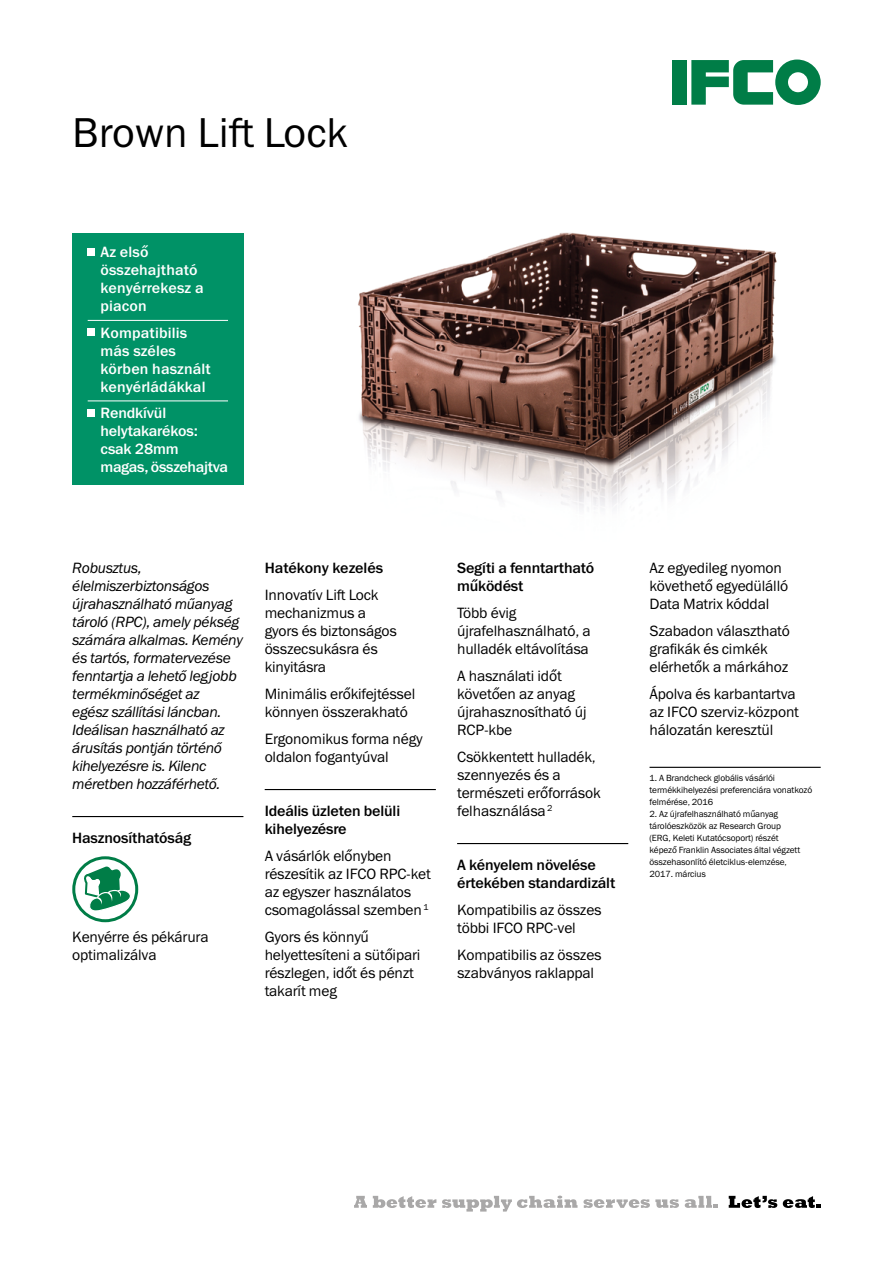
<style>
.page{position:relative;width:893px;height:1263px;background:#fff}
.page>*{position:absolute;margin:0;border:0;box-sizing:border-box;transform-origin:0 0}
.t1{font:42px "Franklin Gothic ITC";color:#000}
.t2{font:15px/18px "Franklin Gothic ITC";letter-spacing:-.01em;color:#000}
.t3{font:italic 15px/18px "Franklin Gothic ITC";letter-spacing:-.02em;color:#000}
.t4{font:500 15px/18px "Franklin Gothic ITC";letter-spacing:-.01em;color:#000}
.t5{font:500 15px/18px "Franklin Gothic ITC";letter-spacing:.01em;color:#fff}
.t6{font:500 15px/18px "Franklin Gothic ITC";letter-spacing:-.01em;color:#fff}
.t7{font:9px/12px "Franklin Gothic ITC";letter-spacing:-.01em;color:#000}
</style>
<div class="page">
<img style="left:358px;top:232px;width:419px;height:277px">
<div style="left:72px;top:234px;width:171px;height:251px;background:#009266"></div>
<hr style="left:88px;top:320px;width:140px;height:1px;background:#fff">
<hr style="left:88px;top:400px;width:140px;height:1px;background:#fff">
<div style="left:88px;top:248px;width:7px;height:8px;background:#fff"></div>
<div style="left:88px;top:329px;width:7px;height:7px;background:#fff"></div>
<div style="left:88px;top:409px;width:7px;height:8px;background:#fff"></div>
<hr style="left:72px;top:816px;width:171px;height:1px;background:#000">
<div style="left:72px;top:856px;width:66px;height:66px;border:3px solid #007d47;border-radius:50%"></div>
<svg style="left:75px;top:865px;width:57px;height:46px"></svg>
<hr style="left:265px;top:789px;width:171px;height:1px;background:#000">
<hr style="left:457px;top:843px;width:171px;height:1px;background:#000">
<hr style="left:649px;top:767px;width:172px;height:1px;background:#000">
<svg style="left:354px;top:1196px;width:13px;height:12px"></svg>
<svg style="left:373px;top:1196px;width:63px;height:12px"></svg>
<svg style="left:442px;top:1195px;width:135px;height:16px"></svg>
<svg style="left:583px;top:1199px;width:96px;height:9px"></svg>
<svg style="left:685px;top:1196px;width:33px;height:12px"></svg>
<svg style="left:729px;top:1196px;width:48px;height:12px"></svg>
<svg style="left:783px;top:1196px;width:38px;height:12px"></svg>
<div style="left:672px;top:60px;width:14px;height:45px;background:#007d47"></div>
<svg style="left:691px;top:60px;width:130px;height:45px"></svg>
<h1 class="t1" style="left:72px;top:108px;width:277px">Brown Lift Lock</h1>
<p class="t5" style="left:100px;top:243px;width:105px">Az első összehajtható kenyérrekesz a piacon</p>
<p class="t5" style="left:100px;top:324px;width:112px">Kompatibilis más széles körben használt kenyérládákkal</p>
<p class="t6" style="left:100px;top:404px;width:129px">Rendkívül helytakarékos: csak 28mm magas, összehajtva</p>
<p class="t3" style="left:72px;top:559px;width:172px">Robusztus, élelmiszerbiztonságos újrahasználható műanyag tároló (RPC), amely pékség számára alkalmas. Kemény és tartós, formatervezése fenntartja a lehető legjobb termékminőséget az<br>egész szállítási láncban.<br>Ideálisan használható az árusítás pontján történő kihelyezésre is. Kilenc méretben hozzáférhető.</p>
<p class="t4" style="left:72px;top:829px;width:121px">Hasznosíthatóság</p>
<p class="t2" style="left:72px;top:927px;width:138px">Kenyérre és pékárura optimalizálva</p>
<p class="t4" style="left:265px;top:559px;width:120px">Hatékony kezelés</p>
<p class="t2" style="left:265px;top:585px;width:134px">Innovatív Lift Lock mechanizmus a gyors és biztonságos összecsukásra és kinyitásra</p>
<p class="t2" style="left:265px;top:684px;width:152px">Minimális erőkifejtéssel könnyen összerakható</p>
<p class="t2" style="left:265px;top:729px;width:159px">Ergonomikus forma négy oldalon fogantyúval</p>
<p class="t4" style="left:265px;top:802px;width:137px">Ideális üzleten belüli kihelyezésre</p>
<p class="t2" style="left:265px;top:846px;width:168px">A vásárlók előnyben részesítik az IFCO RPC-ket az egyszer használatos csomagolással szemben <sup>1</sup></p>
<p class="t2" style="left:265px;top:927px;width:157px">Gyors és könnyű helyettesíteni a sütőipari részlegen, időt és pénzt takarít meg</p>
<p class="t4" style="left:457px;top:559px;width:139px">Segíti a fenntartható működést</p>
<p class="t2" style="left:457px;top:603px;width:135px">Több évig újrafelhasználható, a hulladék eltávolítása</p>
<p class="t2" style="left:457px;top:666px;width:131px">A használati időt követően az anyag újrahasznosítható új<br>RCP-kbe</p>
<p class="t2" style="left:457px;top:747px;width:145px">Csökkentett hulladék, szennyezés és a természeti erőforrások felhasználása <sup>2</sup></p>
<p class="t4" style="left:457px;top:856px;width:160px">A kényelem növelése értekében standardizált</p>
<p class="t2" style="left:457px;top:900px;width:146px">Kompatibilis az összes többi IFCO RPC-vel</p>
<p class="t2" style="left:457px;top:945px;width:146px">Kompatibilis az összes szabványos raklappal</p>
<p class="t2" style="left:649px;top:558px;width:140px">Az egyedileg nyomon követhető egyedülálló<br>Data Matrix kóddal</p>
<p class="t2" style="left:649px;top:621px;width:142px">Szabadon választható grafikák és cimkék elérhetők a márkához</p>
<p class="t2" style="left:649px;top:684px;width:151px">Ápolva és karbantartva az IFCO szerviz-központ hálozatán keresztül</p>
<p class="t7" style="left:649px;top:771px;width:164px">1. A Brandcheck globális vásárlói termékkihelyezési preferenciára vonatkozó felmérése, 2016</p>
<p class="t7" style="left:649px;top:807px;width:152px">2. Az újrafelhasználható műanyag tárolóeszközök az Research Group (ERG, Keleti Kutatócsoport) részét képező Franklin Associates által végzett összehasonlító életciklus-elemzése, 2017. március</p>
</div>
